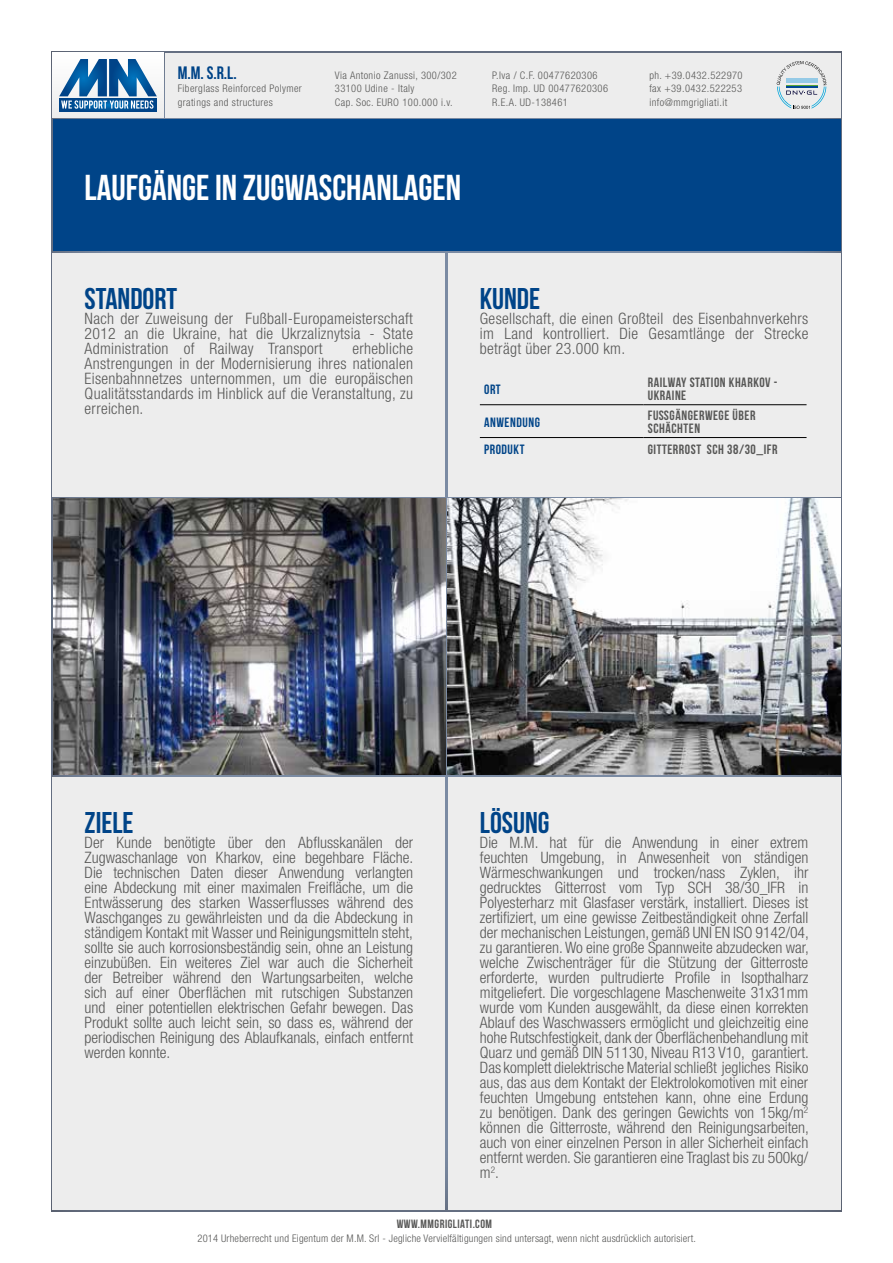
<style>
.page{position:relative;width:893px;height:1263px;background:#fff}
.page>*{position:absolute;margin:0;border:0;box-sizing:border-box;transform-origin:0 0}
.t1{font:36px "Bebas Neue";color:#fff}
.t2{font:30px "Bebas Neue";color:#048}
.t3{font:18px "Bebas Neue";color:#048}
.t4{font:300 condensed 15.75px/15px "Helvetica Neue LT Std";letter-spacing:.02em;color:#575756;text-align:justify}
.t5{font:13.5px/13.5px "Bebas Neue";letter-spacing:.04em;color:#575756}
.t6{font:13.5px "Bebas Neue";letter-spacing:.04em;color:#048}
.t7{font:12px "Bebas Neue";letter-spacing:.04em;color:#575756}
.t8{font:300 condensed 10.5px/13.5px "Helvetica Neue LT Std";letter-spacing:.04em;color:#575756}
.t9{font:300 condensed 10.5px "Helvetica Neue LT Std";letter-spacing:.02em;color:#575756}
</style>
<div class="page">
<div style="left:50px;top:50px;width:793px;height:1163px;background:#695551;opacity:.63"></div>
<div style="left:165px;top:53px;width:675px;height:64px;background:#ededed"></div>
<svg style="left:777px;top:61px;width:50px;height:48px"></svg>
<svg style="left:53px;top:53px;width:110px;height:64px"></svg>
<div style="left:59px;top:98px;width:98px;height:13px;background:#004c91"></div>
<svg style="left:59px;top:59px;width:98px;height:50px"></svg>
<div style="left:53px;top:119px;width:787px;height:132px;background:#048"></div>
<div style="left:53px;top:253px;width:392px;height:243px;background:#ededed"></div>
<div style="left:448px;top:253px;width:392px;height:243px;background:#ededed"></div>
<hr style="left:480px;top:404px;width:164px;height:1px;background:#000">
<hr style="left:644px;top:404px;width:162px;height:1px;background:#000">
<hr style="left:480px;top:437px;width:164px;height:1px;background:#000">
<hr style="left:644px;top:437px;width:162px;height:1px;background:#000">
<div style="left:53px;top:777px;width:392px;height:433px;background:#ededed"></div>
<div style="left:448px;top:777px;width:392px;height:433px;background:#ededed"></div>
<img style="left:53px;top:498px;width:392px;height:277px">
<img style="left:448px;top:498px;width:392px;height:277px">
<p class="t3" style="left:178px;top:63px;width:60px">M.M. S.R.L.</p>
<p class="t8" style="left:178px;top:82px;width:126px">Fiberglass Reinforced Polymer gratings and structures</p>
<p class="t8" style="left:335px;top:68px;width:123px">Via Antonio Zanussi, 300/302<br>33100 Udine - Italy<br>Cap. Soc. EURO 100.000 i.v.</p>
<p class="t8" style="left:492px;top:68px;width:117px">P.Iva / C.F. 00477620306<br>Reg. Imp. UD 00477620306<br>R.E.A. UD-138461</p>
<p class="t8" style="left:649px;top:68px;width:95px;text-align:justify">ph. +39.0432.522970 fax +39.0432.522253 info@mmgrigliati.it</p>
<h1 class="t1" style="left:85px;top:167px;width:378px">LAUFGÄNGE IN ZUGWASCHANLAGEN</h1>
<h2 class="t2" style="left:85px;top:282px;width:94px">STANDORT</h2>
<p class="t4" style="left:85px;top:311px;width:330px">Nach der Zuweisung der Fußball-Europameisterschaft 2012 an die Ukraine, hat die Ukrzaliznytsia - State Administration of Railway Transport</p>
<p class="t4" style="left:85px;top:341px;width:330px;text-indent:268px">erhebliche Anstrengungen in der Modernisierung ihres nationalen Eisenbahnnetzes unternommen, um die europäischen Qualitätsstandards im Hinblick auf die Veranstaltung, zu erreichen.</p>
<h2 class="t2" style="left:480px;top:282px;width:62px">KUNDE</h2>
<p class="t4" style="left:480px;top:311px;width:330px">Gesellschaft, die einen Großteil des Eisenbahnverkehrs im Land kontrolliert. Die Gesamtlänge der Strecke beträgt über 23.000 km.</p>
<p class="t6" style="left:484px;top:382px;width:18px">ORT</p>
<p class="t5" style="left:648px;top:375px;width:131px">RAILWAY STATION KHARKOV -<br>UKRAINE</p>
<p class="t6" style="left:484px;top:414px;width:57px">ANWENDUNG</p>
<p class="t5" style="left:648px;top:408px;width:109px">FUßGÄNGERWEGE ÜBER<br>SCHÄCHTEN</p>
<p class="t6" style="left:484px;top:441px;width:42px">PRODUKT</p>
<p class="t5" style="left:648px;top:442px;width:131px">GITTERROST SCH 38/30_IFR</p>
<h2 class="t2" style="left:85px;top:806px;width:51px">ZIELE</h2>
<p class="t4" style="left:85px;top:834px;width:330px">Der Kunde benötigte über den Abflusskanälen der Zugwaschanlage von Kharkov, eine begehbare Fläche.<br>Die technischen Daten dieser Anwendung verlangten eine Abdeckung mit einer maximalen Freifläche, um die Entwässerung des starken Wasserflusses während des Waschganges zu gewährleisten und da die Abdeckung in ständigem Kontakt mit Wasser und Reinigungsmitteln steht, sollte sie auch korrosionsbeständig sein, ohne an Leistung einzubüßen. Ein weiteres Ziel war auch die Sicherheit der Betreiber während den Wartungsarbeiten, welche sich auf einer Oberflächen mit rutschigen Substanzen und einer potentiellen elektrischen Gefahr bewegen. Das Produkt sollte auch leicht sein, so dass es, während der periodischen Reinigung des Ablaufkanals, einfach entfernt werden konnte.</p>
<h2 class="t2" style="left:480px;top:806px;width:71px">LÖSUNG</h2>
<p class="t4" style="left:480px;top:834px;width:331px">Die M.M. hat für die Anwendung in einer extrem feuchten Umgebung, in Anwesenheit von ständigen Wärmeschwankungen und trocken/nass Zyklen, ihr gedrucktes Gitterrost vom Typ SCH 38/30_IFR in Polyesterharz mit Glasfaser verstärk, installiert. Dieses ist zertifiziert, um eine gewisse Zeitbeständigkeit ohne Zerfall der mechanischen Leistungen, gemäß UNI EN ISO 9142/04, zu garantieren. Wo eine große Spannweite abzudecken war, welche Zwischenträger für die Stützung der Gitterroste erforderte, wurden pultrudierte Profile in Isopthalharz mitgeliefert. Die vorgeschlagene Maschenweite 31x31mm wurde vom Kunden ausgewählt, da diese einen korrekten Ablauf des Waschwassers ermöglicht und gleichzeitig eine hohe Rutschfestigkeit, dank der Oberflächenbehandlung mit Quarz und gemäß DIN 51130, Niveau R13 V10, garantiert.<br>Das komplett dielektrische Material schließt jegliches Risiko aus, das aus dem Kontakt der Elektrolokomotiven mit einer feuchten Umgebung entstehen kann, ohne eine Erdung zu benötigen. Dank des geringen Gewichts von 15kg/m<sup>2 </sup>können die Gitterroste, während den Reinigungsarbeiten, auch von einer einzelnen Person in aller Sicherheit einfach entfernt werden. Sie garantieren eine Traglast bis zu 500kg/ m<sup>2</sup>.</p>
<p class="t7" style="left:397px;top:1217px;width:97px">WWW.MMGRIGLIATI.COM</p>
<p class="t9" style="left:197px;top:1232px;width:500px">2014 Urheberrecht und Eigentum der M.M. Srl - Jegliche Vervielfältigungen sind untersagt, wenn nicht ausdrücklich autorisiert.</p>
</div>
